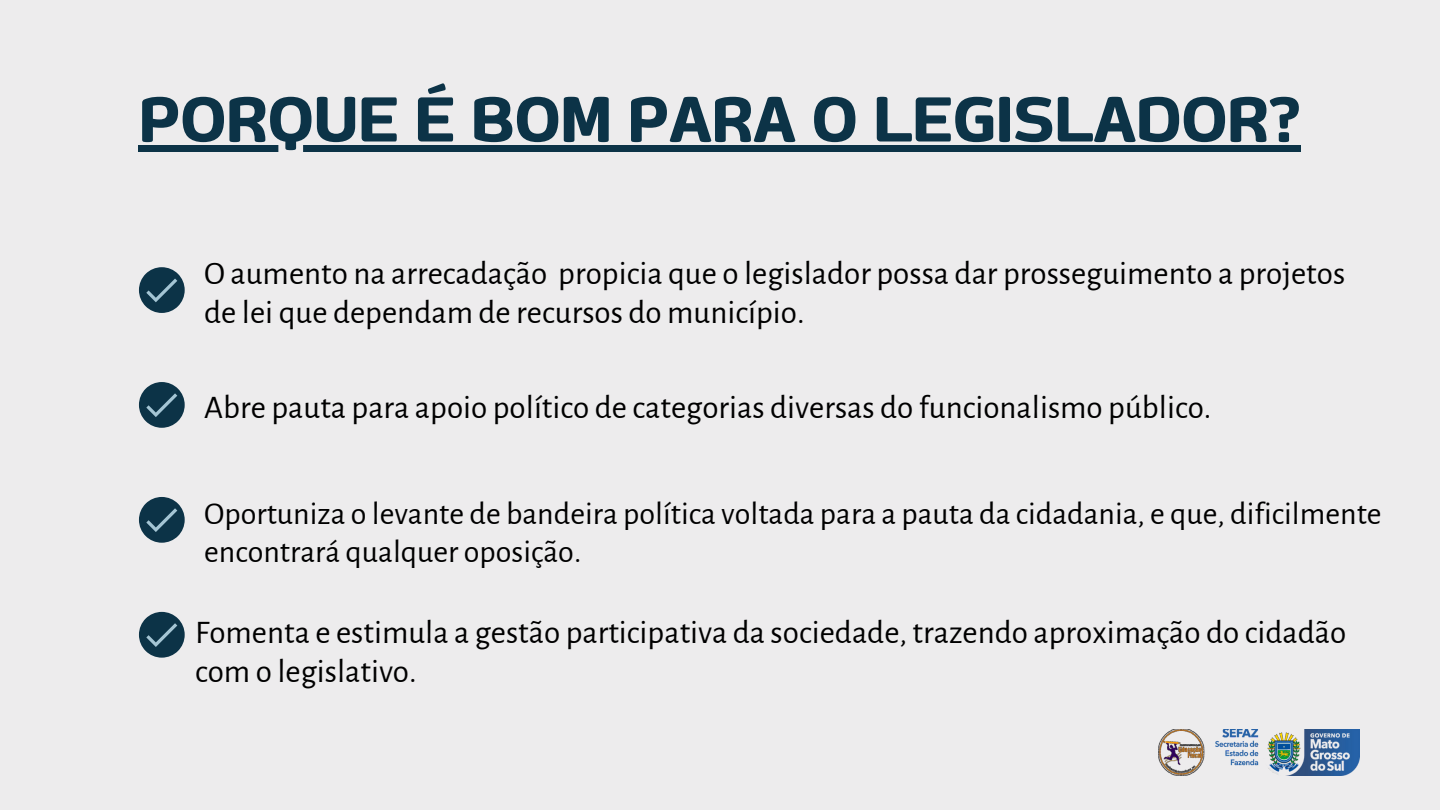
<style>
.page{position:relative;width:1440px;height:810px;background:#edeced}
.page>*{position:absolute;margin:0;border:0;box-sizing:border-box;transform-origin:0 0}
.t1{font:70px "Dumondi Bo";color:#0c3347}
.t2{font:33px/39px "Alegreya Sans";color:#000}
.t3{font:32px/38.2px "Alegreya Sans";color:#000}
</style>
<div class="page">
<img style="left:1158px;top:729px;width:201px;height:47px">
<svg style="left:139px;top:267px;width:46px;height:46px"></svg>
<div style="left:139px;top:145px;width:1162px;height:7px;background:#0c3347"></div>
<svg style="left:139px;top:382px;width:46px;height:46px"></svg>
<svg style="left:139px;top:497px;width:46px;height:46px"></svg>
<svg style="left:139px;top:612px;width:46px;height:46px"></svg>
<p class="t1" style="left:139px;top:76px;width:1164px">PORQUE É BOM PARA O LEGISLADOR?</p>
<p class="t2" style="left:204px;top:255px;width:1143px">O aumento na arrecadação propicia que o legislador possa dar prosseguimento a projetos de lei que dependam de recursos do município.</p>
<p class="t2" style="left:204px;top:389px;width:1009px">Abre pauta para apoio político de categorias diversas do funcionalismo público.</p>
<p class="t3" style="left:204px;top:495px;width:1179px">Oportuniza o levante de bandeira política voltada para a pauta da cidadania, e que, dificilmente encontrará qualquer oposição.</p>
<p class="t2" style="left:195px;top:613px;width:1153px">Fomenta e estimula a gestão participativa da sociedade, trazendo aproximação do cidadão com o legislativo.</p>
</div>
